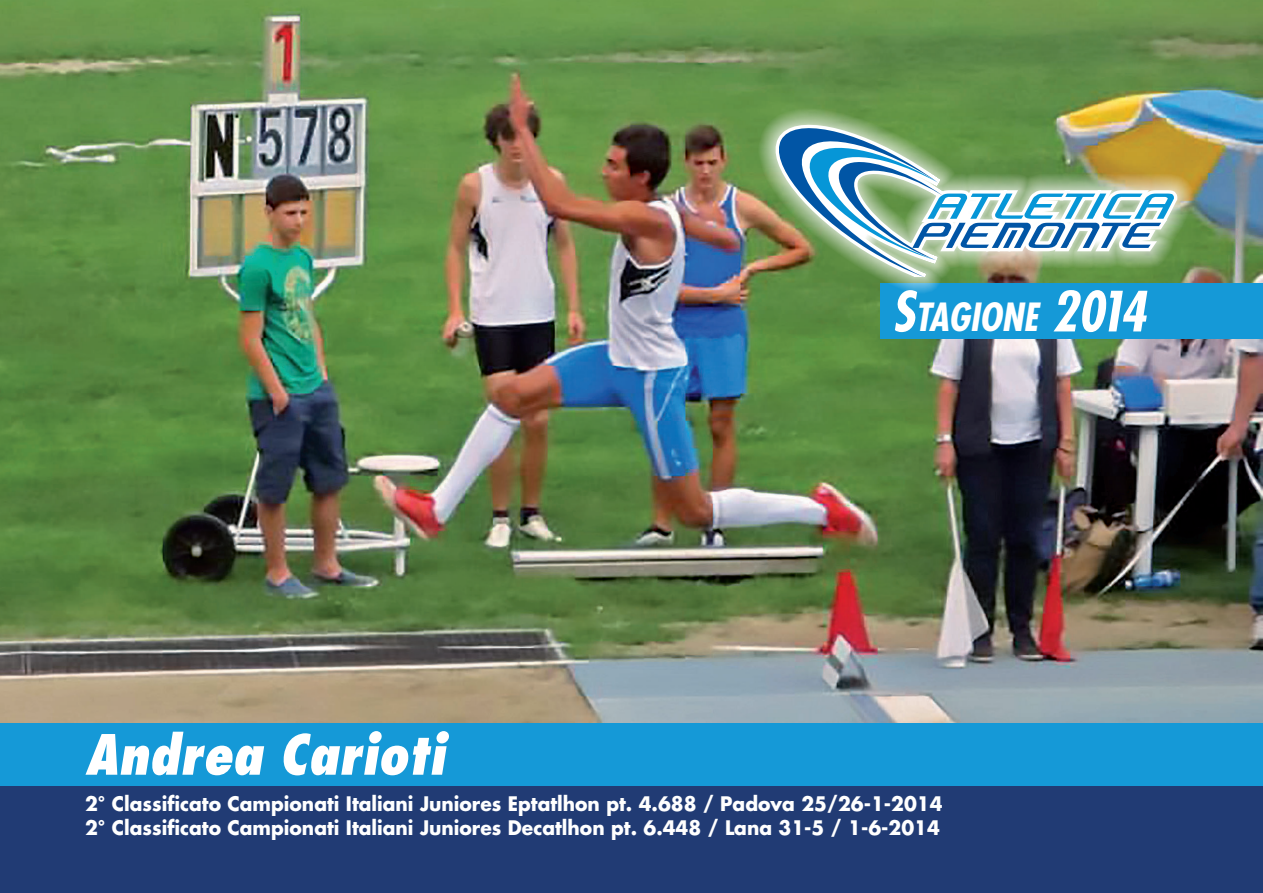
<style>
.page{position:relative;width:1263px;height:893px;background:#fff}
.page>*{position:absolute;margin:0;border:0;box-sizing:border-box;transform-origin:0 0}
.t1{font:italic 800 condensed 54px "Futura";color:#fff}
.t2{font:italic 700 condensed 37.8px "Futura";color:#fff}
.t3{font:700 19.5px/24px "Futura";color:#fff;scale:.96 1}
.s1{font-size:54px}
</style>
<div class="page">
<img style="left:0;top:0;width:1263px;height:723px">
<div style="left:0;top:723px;width:1263px;height:64px;background:#1599d7"></div>
<div style="left:0;top:787px;width:1263px;height:106px;background:#213b74"></div>
<div style="left:880px;top:284px;width:383px;height:55px;background:#1599d7"></div>
<img style="left:758px;top:108px;width:436px;height:185px">
<img style="left:775px;top:124px;width:403px;height:153px">
<h1 class="t1" style="left:85px;top:720px;width:361px">Andrea Carioti</h1>
<h2 class="t2" style="left:891px;top:293px;width:256px"><span class="s1">S</span>TAGIONE <span class="s1">2014</span></h2>
<p class="t3" style="left:85px;top:791px;width:895px">2° Classificato Campionati Italiani Juniores Eptatlhon pt. 4.688 / Padova 25/26-1-2014<br>2° Classificato Campionati Italiani Juniores Decatlhon pt. 6.448 / Lana 31-5 / 1-6-2014</p>
</div>
